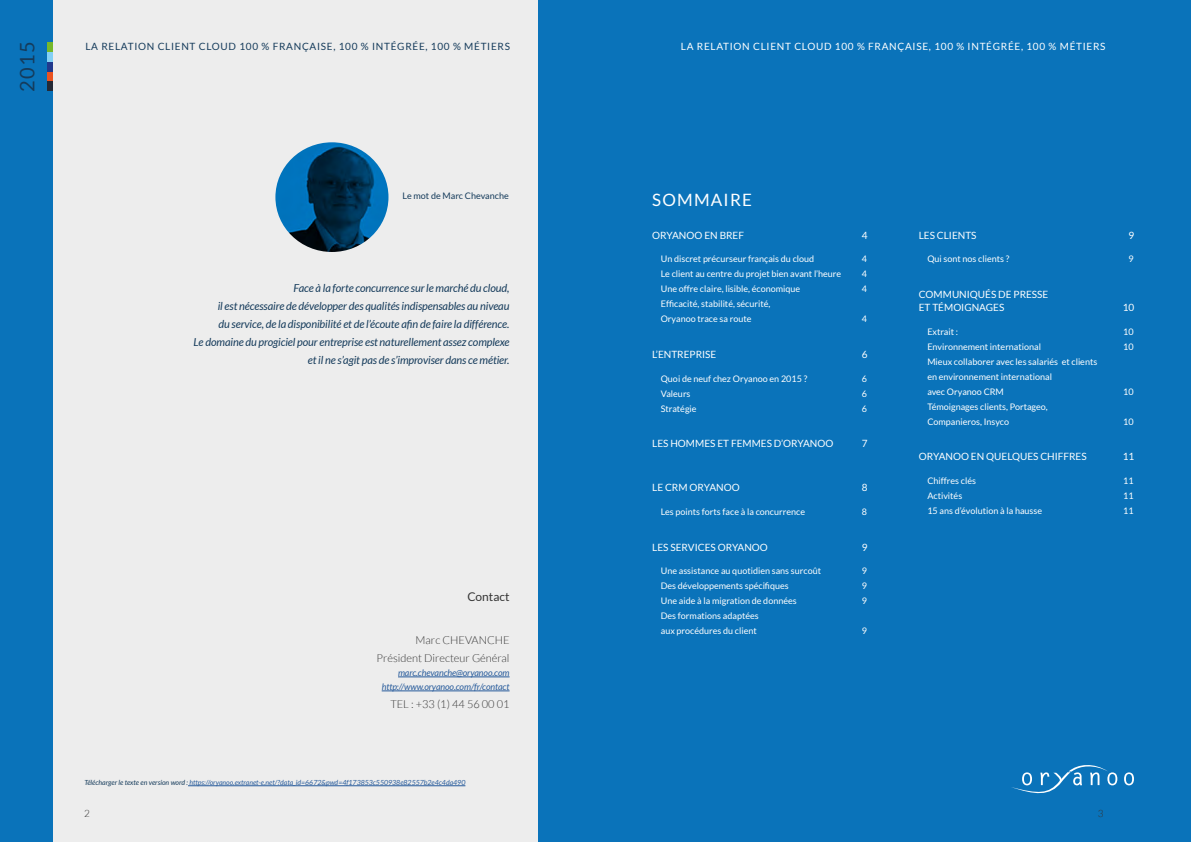
<style>
.page{position:relative;width:1191px;height:842px;background:#fff}
.page>*{position:absolute;margin:0;border:0;box-sizing:border-box;transform-origin:0 0}
.t1{font:20px "Lato";color:#153b5b}
.t2{font:17px "Lato";letter-spacing:.07em;color:#fff}
.t3{font:12px "Lato";color:#343434}
.t4{font:italic 11px/18px "Lato";letter-spacing:-.01em;color:#153b5b;text-align:right}
.t5{font:300 11px/18px "Lato";color:#343434;text-align:right}
.t6{font:10px/13px "Lato";color:#fff}
.t7{font:10px "Lato";letter-spacing:.07em;color:#153b5b}
.t8{font:10px "Lato";letter-spacing:.07em;color:#fff}
.t9{font:300 10px "Lato";color:#343434}
.t10{font:9px/15px "Lato";color:#fff}
.t11{font:italic 9px/14px "Lato";letter-spacing:-.01em;color:#275b9b;text-align:right}
.t12{font:9px "Lato";color:#153b5b}
.t13{font:italic 7px "Lato";color:#275b9b}
.s1{color:#153b5b}
</style>
<div class="page">
<div style="left:0;top:0;width:595px;height:842px;background:#ededed"></div>
<div style="left:539px;top:0;width:652px;height:842px;background:#0a73ba"></div>
<svg style="left:1124px;top:772px;width:10px;height:13px"></svg>
<svg style="left:1011px;top:765px;width:106px;height:29px"></svg>
<div style="left:0;top:0;width:53px;height:842px;background:#0a73ba"></div>
<div style="left:47px;top:71px;width:6px;height:10px;background:#ea5321"></div>
<div style="left:47px;top:81px;width:6px;height:10px;background:#242a36"></div>
<div style="left:47px;top:62px;width:6px;height:9px;background:#22398d"></div>
<div style="left:47px;top:52px;width:6px;height:10px;background:#83d0f5"></div>
<div style="left:47px;top:43px;width:6px;height:9px;background:#76b82a"></div>
<hr style="left:398px;top:677px;width:111px;height:1px;background:#275b9b">
<hr style="left:382px;top:691px;width:127px;height:1px;background:#275b9b">
<img style="left:275px;top:142px;width:113px;height:110px">
<hr style="left:188px;top:785px;width:277px;height:1px;background:#275b9b">
<h1 class="t1" style="left:16px;top:92px;width:52px;rotate:-90deg">2015</h1>
<p class="t7" style="left:85px;top:41px;width:426px">LA RELATION CLIENT CLOUD 100 % FRANÇAISE, 100 % INTÉGRÉE, 100 % MÉTIERS</p>
<p class="t8" style="left:681px;top:41px;width:426px">LA RELATION CLIENT CLOUD 100 % FRANÇAISE, 100 % INTÉGRÉE, 100 % MÉTIERS</p>
<p class="t12" style="left:402px;top:191px;width:108px">Le mot de Marc Chevanche</p>
<p class="t4" style="left:193px;top:280px;width:317px">Face à la forte concurrence sur le marché du cloud,<br>il est nécessaire de développer des qualités indispensables au niveau<br>du service, de la disponibilité et de l’écoute afin de faire la différence.<br>Le domaine du progiciel pour entreprise est naturellement assez complexe et il ne s’agit pas de s’improviser dans ce métier.</p>
<h3 class="t3" style="left:467px;top:590px;width:44px">Contact</h3>
<p class="t5" style="left:376px;top:631px;width:134px">Marc CHEVANCHE<br>Président Directeur Général</p>
<p class="t11" style="left:382px;top:666px;width:129px">marc.chevanche@oryanoo.com http://www.oryanoo.com/fr/contact</p>
<p class="t5" style="left:390px;top:695px;width:121px">TEL : +33 (1) 44 56 00 01</p>
<p class="t13" style="left:84px;top:779px;width:382px"><span class="s1">Télécharger le texte en version word :</span> https://oryanoo.extranet-e.net/?data_id=6672&amp;pwd=4f173853c550938e82557b2e4c4da490</p>
<h2 class="t2" style="left:652px;top:191px;width:101px">SOMMAIRE</h2>
<p class="t6" style="left:652px;top:229px;width:93px">ORYANOO EN BREF</p>
<p class="t6" style="left:862px;top:229px;width:7px">4</p>
<p class="t10" style="left:661px;top:252px;width:155px">Un discret précurseur français du cloud</p>
<p class="t10" style="left:862px;top:252px;width:7px">4</p>
<p class="t10" style="left:661px;top:267px;width:182px">Le client au centre du projet bien avant l’heure</p>
<p class="t10" style="left:862px;top:267px;width:7px">4</p>
<p class="t10" style="left:661px;top:282px;width:141px">Une offre claire, lisible, économique</p>
<p class="t10" style="left:862px;top:282px;width:7px">4</p>
<p class="t10" style="left:661px;top:297px;width:111px">Efficacité, stabilité, sécurité,<br>Oryanoo trace sa route</p>
<p class="t10" style="left:862px;top:312px;width:7px">4</p>
<p class="t6" style="left:652px;top:348px;width:66px">L’ENTREPRISE</p>
<p class="t6" style="left:862px;top:348px;width:7px">6</p>
<p class="t10" style="left:661px;top:371px;width:148px">Quoi de neuf chez Oryanoo en 2015 ?</p>
<p class="t10" style="left:862px;top:371px;width:7px">6</p>
<p class="t10" style="left:661px;top:386px;width:31px">Valeurs</p>
<p class="t10" style="left:862px;top:386px;width:7px">6</p>
<p class="t10" style="left:661px;top:401px;width:37px">Stratégie</p>
<p class="t10" style="left:862px;top:401px;width:7px">6</p>
<p class="t6" style="left:652px;top:437px;width:183px">LES HOMMES ET FEMMES D’ORYANOO</p>
<p class="t6" style="left:862px;top:437px;width:7px">7</p>
<p class="t6" style="left:652px;top:481px;width:89px">LE CRM ORYANOO</p>
<p class="t6" style="left:862px;top:481px;width:7px">8</p>
<p class="t10" style="left:661px;top:504px;width:146px">Les points forts face à la concurrence</p>
<p class="t10" style="left:862px;top:504px;width:7px">8</p>
<p class="t6" style="left:652px;top:540px;width:117px">LES SERVICES ORYANOO</p>
<p class="t6" style="left:862px;top:540px;width:7px">9</p>
<p class="t10" style="left:661px;top:563px;width:162px">Une assistance au quotidien sans surcoût</p>
<p class="t10" style="left:862px;top:563px;width:7px">9</p>
<p class="t10" style="left:661px;top:578px;width:129px">Des développements spécifiques</p>
<p class="t10" style="left:862px;top:578px;width:7px">9</p>
<p class="t10" style="left:661px;top:593px;width:137px">Une aide à la migration de données</p>
<p class="t10" style="left:862px;top:593px;width:7px">9</p>
<p class="t10" style="left:661px;top:608px;width:99px">Des formations adaptées aux procédures du client</p>
<p class="t10" style="left:862px;top:623px;width:7px">9</p>
<p class="t6" style="left:918px;top:229px;width:59px">LES CLIENTS</p>
<p class="t6" style="left:1128px;top:229px;width:7px">9</p>
<p class="t10" style="left:927px;top:252px;width:83px">Qui sont nos clients ?</p>
<p class="t10" style="left:1128px;top:252px;width:7px">9</p>
<p class="t6" style="left:918px;top:288px;width:131px">COMMUNIQUÉS DE PRESSE<br>ET TÉMOIGNAGES</p>
<p class="t6" style="left:1122px;top:301px;width:13px">10</p>
<p class="t10" style="left:927px;top:324px;width:32px">Extrait :</p>
<p class="t10" style="left:1123px;top:324px;width:12px">10</p>
<p class="t10" style="left:927px;top:339px;width:115px">Environnement international</p>
<p class="t10" style="left:1123px;top:339px;width:12px">10</p>
<p class="t10" style="left:927px;top:354px;width:171px">Mieux collaborer avec les salariés et clients en environnement international<br>avec Oryanoo CRM</p>
<p class="t10" style="left:1123px;top:384px;width:12px">10</p>
<p class="t10" style="left:927px;top:399px;width:122px">Témoignages clients, Portageo,<br>Companieros, Insyco</p>
<p class="t10" style="left:1123px;top:414px;width:12px">10</p>
<p class="t6" style="left:918px;top:450px;width:169px">ORYANOO EN QUELQUES CHIFFRES</p>
<p class="t6" style="left:1122px;top:450px;width:13px">11</p>
<p class="t10" style="left:927px;top:473px;width:50px">Chiffres clés</p>
<p class="t10" style="left:1123px;top:473px;width:12px">11</p>
<p class="t10" style="left:927px;top:488px;width:36px">Activités</p>
<p class="t10" style="left:1123px;top:488px;width:12px">11</p>
<p class="t10" style="left:927px;top:503px;width:116px">15 ans d’évolution à la hausse</p>
<p class="t10" style="left:1123px;top:503px;width:12px">11</p>
<p class="t9" style="left:84px;top:808px;width:7px">2</p>
<p class="t9" style="left:1097px;top:808px;width:7px">3</p>
</div>
